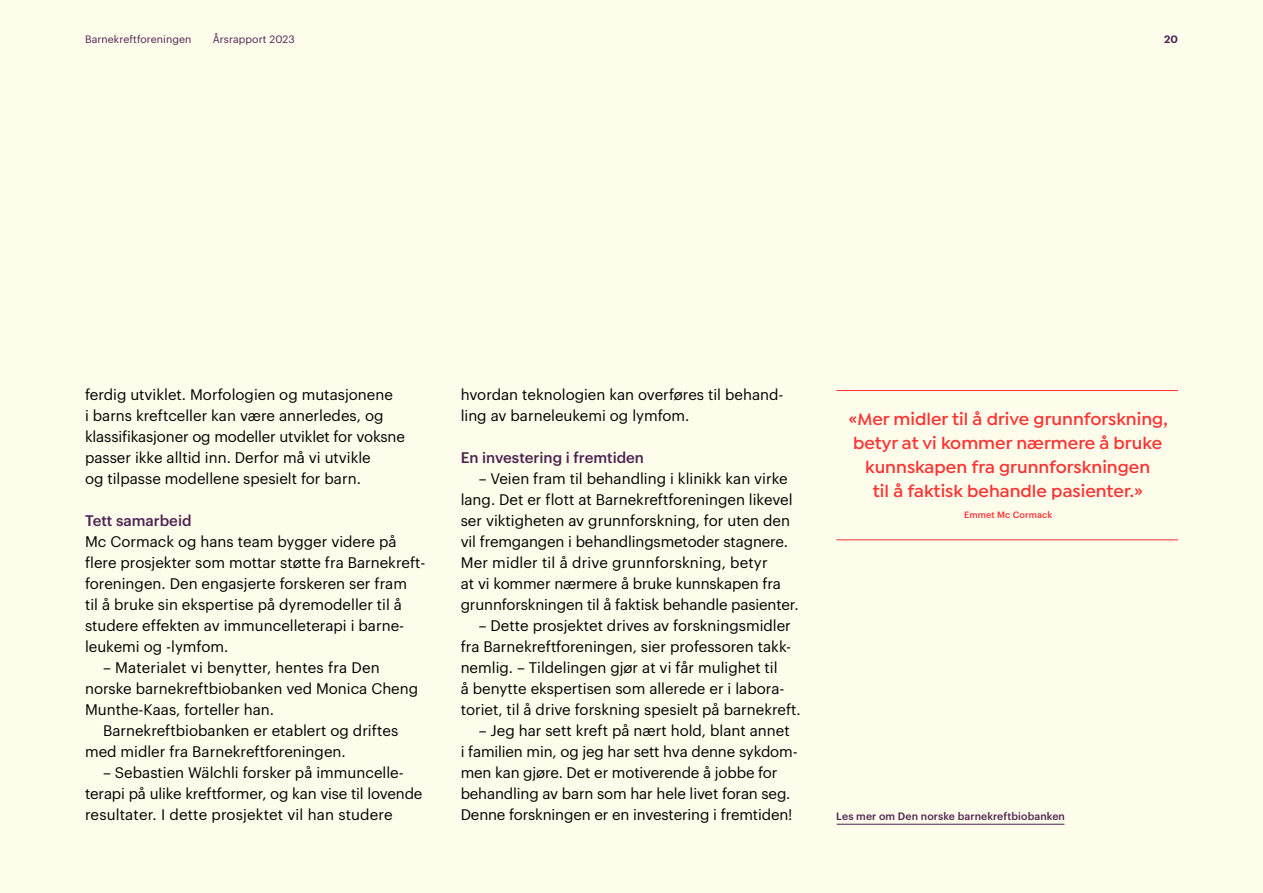
<style>
.page{position:relative;width:1263px;height:893px;background:#fefceb}
.page>*{position:absolute;margin:0;border:0;box-sizing:border-box;transform-origin:0 0}
.t1{font:600 18px/24px "Isidora Sans";color:#f33;text-align:center}
.Brødtekst_Innrykk{font:15px/21px "Graphik";color:#000}
.Brødtekst{font:15px/21px "Graphik";color:#000}
.H4__Forskning{font:500 15px "Graphik";color:#4c2250}
.Hyperlink{font:500 10.5px "Graphik";letter-spacing:.01em;color:#4c2250}
.t2{font:10.5px "Graphik";letter-spacing:.01em;color:#4c2250}
.t3{font:600 10.5px "Graphik";color:#4c2250}
.t4{font:500 9px "Graphik";letter-spacing:.01em;color:#f33}
</style>
<div class="page">
<hr style="left:837px;top:824px;width:227px;height:1px;background:#4c2250">
<hr style="left:836px;top:390px;width:342px;height:1px;background:#f33">
<hr style="left:836px;top:539px;width:342px;height:1px;background:#f33">
<p class="t2" style="left:85px;top:31px;width:108px">Barnekreftforeningen</p>
<p class="t2" style="left:213px;top:31px;width:84px">Årsrapport 2023</p>
<p class="t3" style="left:1164px;top:31px;width:15px">20</p>
<p class="Brødtekst_Innrykk" style="left:85px;top:382px;width:321px">ferdig utviklet. Morfologien og mutasjonene<br>i barns kreftceller kan være annerledes, og klassifikasjoner og modeller utviklet for voksne passer ikke alltid inn. Derfor må vi utvikle<br>og tilpasse modellene spesielt for barn.</p>
<h4 class="H4__Forskning" style="left:85px;top:509px;width:108px">Tett samarbeid</h4>
<p class="Brødtekst" style="left:85px;top:529px;width:342px">Mc Cormack og hans team bygger videre på flere prosjekter som mottar støtte fra Barnekreft&shy;foreningen. Den engasjerte forskeren ser fram<br>til å bruke sin ekspertise på dyremodeller til å studere effekten av immuncelleterapi i barne&shy;leukemi og -lymfom.</p>
<p class="Brødtekst_Innrykk" style="left:85px;top:655px;width:335px;text-indent:18px">– Materialet vi benytter, hentes fra Den norske barnekreftbiobanken ved Monica Cheng<br>Munthe-Kaas, forteller han.</p>
<p class="Brødtekst_Innrykk" style="left:85px;top:718px;width:315px;text-indent:18px">Barnekreftbiobanken er etablert og driftes med midler fra Barnekreftforeningen.</p>
<p class="Brødtekst_Innrykk" style="left:85px;top:760px;width:339px;text-indent:18px">– Sebastien Wälchli forsker på immuncelle&shy;terapi på ulike kreftformer, og kan vise til lovende resultater. I dette prosjektet vil han studere</p>
<p class="Brødtekst_Innrykk" style="left:461px;top:382px;width:324px">hvordan teknologien kan overføres til behand&shy;ling av barneleukemi og lymfom.</p>
<h4 class="H4__Forskning" style="left:461px;top:446px;width:185px">En investering i fremtiden</h4>
<p class="Brødtekst_Innrykk" style="left:461px;top:466px;width:340px;text-indent:18px">– Veien fram til behandling i klinikk kan virke lang. Det er flott at Barnekreftforeningen likevel ser viktigheten av grunnforskning, for uten den vil fremgangen i behandlingsmetoder stagnere.<br>Mer midler til å drive grunnforskning, betyr<br>at vi kommer nærmere å bruke kunnskapen fra grunnforskningen til å faktisk behandle pasienter.</p>
<p class="Brødtekst_Innrykk" style="left:461px;top:613px;width:342px;text-indent:18px">– Dette prosjektet drives av forskningsmidler fra Barnekreftforeningen, sier professoren takk&shy;nemlig. – Tildelingen gjør at vi får mulighet til<br>å benytte ekspertisen som allerede er i labora&shy;toriet, til å drive forskning spesielt på barnekreft.</p>
<p class="Brødtekst_Innrykk" style="left:461px;top:718px;width:339px;text-indent:18px">– Jeg har sett kreft på nært hold, blant annet<br>i familien min, og jeg har sett hva denne sykdom&shy;men kan gjøre. Det er motiverende å jobbe for behandling av barn som har hele livet foran seg.<br>Denne forskningen er en investering i fremtiden!</p>
<p class="t1" style="left:848px;top:407px;width:321px">«Mer midler til å drive grunnforskning, betyr at vi kommer nærmere å bruke kunnskapen fra grunnforskningen<br>til å faktisk behandle pasienter.»</p>
<p class="t4" style="left:964px;top:508px;width:90px">Emmet Mc Cormack</p>
<p class="Hyperlink" style="left:836px;top:808px;width:230px">Les mer om Den norske barnekreftbiobanken</p>
</div>
